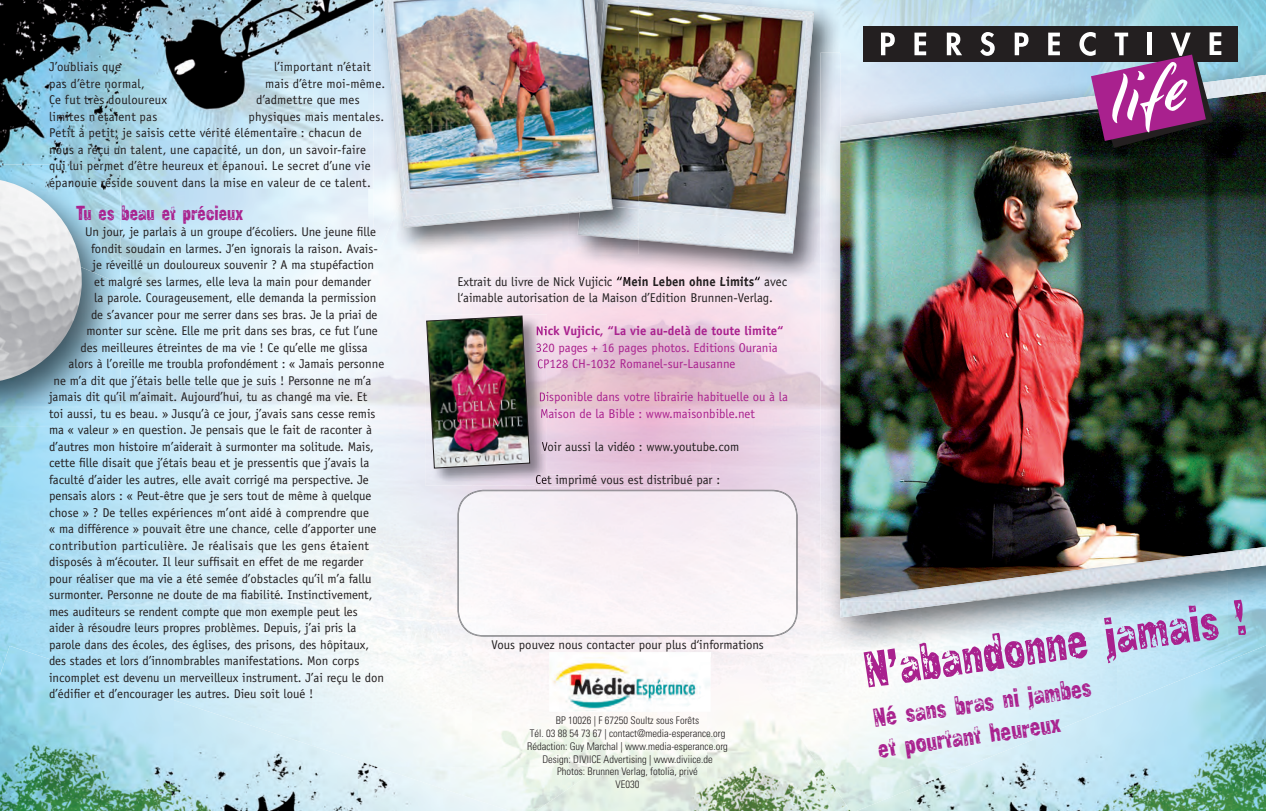
<style>
.page{position:relative;width:1266px;height:811px;background:#fff}
.page>*{position:absolute;margin:0;border:0;box-sizing:border-box;transform-origin:0 0}
.t1{font:52.5px "Raw Normal";color:#a9218e}
.t2{font:800 30px "Futura";color:#fff}
.t3{font:27px/31.5px "Raw Normal";color:#a9218e}
.t4{font:21px "Raw Normal";color:#a9218e}
.t5{font:12.75px/16.5px "Officina Sans Std";color:#231f20}
.t6{font:12.75px/16.5px "Officina Sans Std";color:#a9218e}
.t7{font:12.75px "Officina Sans Std";letter-spacing:.03em;color:#231f20}
.t8{font:700 12.75px "Officina Sans Std";color:#a9218e}
.t9{font:300 condensed 10.5px/12.8px "Univers";color:#231f20;text-align:center}
.s1{font-weight:700}
</style>
<div class="page">
<img style="left:840px;top:0;width:426px;height:53px">
<img style="left:795px;top:507px;width:49px;height:157px">
<div style="left:458px;top:276px;width:154px;height:12px;background:#f4e7f1"></div>
<img style="left:549px;top:652px;width:139px;height:12px">
<img style="left:525px;top:664px;width:326px;height:146px">
<img style="left:680px;top:691px;width:1px;height:20px">
<img style="left:681px;top:691px;width:29px;height:20px">
<img style="left:458px;top:490px;width:339px;height:146px">
<img style="left:851px;top:651px;width:415px;height:159px">
<img style="left:568px;top:276px;width:44px;height:4px">
<img style="left:617px;top:276px;width:143px;height:4px">
<svg style="left:760px;top:279px;width:27px;height:1px"></svg>
<img style="left:568px;top:0;width:246px;height:254px">
<img style="left:639px;top:3px;width:168px;height:219px">
<img style="left:183px;top:0;width:195px;height:373px">
<img style="left:87px;top:0;width:97px;height:311px">
<img style="left:0;top:0;width:87px;height:164px">
<img style="left:0;top:645px;width:525px;height:165px">
<img style="left:0;top:284px;width:121px;height:142px">
<img style="left:0;top:164px;width:121px;height:120px">
<img style="left:0;top:178px;width:86px;height:204px">
<img style="left:577px;top:0;width:62px;height:240px">
<img style="left:599px;top:0;width:40px;height:209px">
<img style="left:373px;top:0;width:61px;height:254px">
<img style="left:401px;top:207px;width:167px;height:21px">
<img style="left:579px;top:22px;width:33px;height:190px">
<img style="left:597px;top:56px;width:15px;height:151px">
<img style="left:383px;top:0;width:16px;height:200px">
<img style="left:399px;top:126px;width:121px;height:91px">
<img style="left:519px;top:80px;width:88px;height:127px">
<img style="left:391px;top:34px;width:129px;height:92px">
<img style="left:519px;top:0;width:78px;height:80px">
<img style="left:387px;top:0;width:133px;height:34px">
<img style="left:840px;top:53px;width:234px;height:20px">
<img style="left:1074px;top:53px;width:192px;height:20px">
<img style="left:820px;top:280px;width:50px;height:371px">
<img style="left:1252px;top:640px;width:14px;height:11px">
<img style="left:820px;top:53px;width:20px;height:227px">
<img style="left:840px;top:73px;width:426px;height:472px">
<img style="left:840px;top:601px;width:133px;height:16px">
<img style="left:840px;top:545px;width:426px;height:56px">
<img style="left:840px;top:74px;width:426px;height:70px">
<div style="left:864px;top:27px;width:373px;height:35px;background:#231f20"></div>
<svg style="left:881px;top:33px;width:13px;height:22px"></svg>
<svg style="left:914px;top:33px;width:12px;height:22px"></svg>
<svg style="left:946px;top:33px;width:16px;height:22px"></svg>
<svg style="left:980px;top:32px;width:14px;height:24px"></svg>
<svg style="left:1014px;top:33px;width:14px;height:22px"></svg>
<svg style="left:1048px;top:33px;width:12px;height:22px"></svg>
<svg style="left:1079px;top:32px;width:134px;height:116px"></svg>
<img style="left:425px;top:314px;width:122px;height:171px">
<svg style="left:536px;top:474px;width:11px;height:11px"></svg>
<svg style="left:536px;top:326px;width:11px;height:42px"></svg>
<svg style="left:540px;top:392px;width:7px;height:26px"></svg>
<svg style="left:542px;top:441px;width:5px;height:12px"></svg>
<img style="left:426px;top:315px;width:104px;height:153px">
<svg style="left:887px;top:704px;width:6px;height:6px"></svg>
<svg style="left:200px;top:205px;width:4px;height:4px"></svg>
<h2 class="t2" style="left:1208px;top:24px;width:16px">E</h2>
<p class="t5" style="left:49px;top:58px;width:73px">J’oubliais que</p>
<p class="t5" style="left:274px;top:58px;width:98px">l’important n’était</p>
<p class="t5" style="left:49px;top:75px;width:97px">pas d’être normal,</p>
<p class="t5" style="left:265px;top:75px;width:121px">mais d’être moi-même.</p>
<p class="t5" style="left:49px;top:91px;width:120px">Ce fut très douloureux</p>
<p class="t5" style="left:256px;top:91px;width:105px">d’admettre que mes</p>
<p class="t5" style="left:49px;top:108px;width:110px">limites n’étaient pas</p>
<p class="t5" style="left:49px;top:108px;width:337px;text-indent:199px">physiques mais mentales.<br>Petit à petit, je saisis cette vérité élémentaire : chacun de nous a reçu un talent, une capacité, un don, un savoir-faire qui lui permet d’être heureux et épanoui. Le secret d’une vie épanouie réside souvent dans la mise en valeur de ce talent.</p>
<h3 class="t4" style="left:76px;top:202px;width:168px">Tu es beau et precieux</h3>
<p class="t5" style="left:85px;top:223px;width:292px">Un jour, je parlais à un groupe d’écoliers. Une jeune fille</p>
<p class="t5" style="left:91px;top:240px;width:288px">fondit soudain en larmes. J’en ignorais la raison. Avais-</p>
<p class="t5" style="left:93px;top:256px;width:283px">je réveillé un douloureux souvenir ? A ma stupéfaction</p>
<p class="t5" style="left:94px;top:273px;width:278px">et malgré ses larmes, elle leva la main pour demander</p>
<p class="t5" style="left:94px;top:289px;width:284px">la parole. Courageusement, elle demanda la permission</p>
<p class="t5" style="left:91px;top:306px;width:288px">de s’avancer pour me serrer dans ses bras. Je la priai de</p>
<p class="t5" style="left:87px;top:322px;width:292px">monter sur scène. Elle me prit dans ses bras, ce fut l’une</p>
<p class="t5" style="left:81px;top:339px;width:289px">des meilleures étreintes de ma vie ! Ce qu’elle me glissa</p>
<p class="t5" style="left:69px;top:355px;width:317px">alors à l’oreille me troubla profondément : « Jamais personne</p>
<p class="t5" style="left:54px;top:372px;width:319px">ne m’a dit que j’étais belle telle que je suis ! Personne ne m’a</p>
<p class="t5" style="left:49px;top:388px;width:320px">jamais dit qu’il m’aimait. Aujourd’hui, tu as changé ma vie. Et</p>
<p class="t5" style="left:49px;top:405px;width:328px">toi aussi, tu es beau. » Jusqu’à ce jour, j’avais sans cesse remis</p>
<p class="t5" style="left:49px;top:421px;width:324px">ma « valeur » en question. Je pensais que le fait de raconter à</p>
<p class="t5" style="left:49px;top:438px;width:326px">d’autres mon histoire m’aiderait à surmonter ma solitude. Mais,</p>
<p class="t5" style="left:49px;top:454px;width:322px">cette fille disait que j’étais beau et je pressentis que j’avais la</p>
<p class="t5" style="left:49px;top:471px;width:321px">faculté d’aider les autres, elle avait corrigé ma perspective. Je</p>
<p class="t5" style="left:49px;top:487px;width:324px">pensais alors : « Peut-être que je sers tout de même à quelque</p>
<p class="t5" style="left:49px;top:504px;width:321px">chose » ? De telles expériences m’ont aidé à comprendre que</p>
<p class="t5" style="left:49px;top:520px;width:329px">« ma différence » pouvait être une chance, celle d’apporter une</p>
<p class="t7" style="left:49px;top:538px;width:321px">contribution particulière. Je réalisais que les gens étaient</p>
<p class="t5" style="left:49px;top:553px;width:316px">disposés à m‘écouter. Il leur suffisait en effet de me regarder</p>
<p class="t5" style="left:49px;top:570px;width:324px">pour réaliser que ma vie a été semée d’obstacles qu’il m’a fallu</p>
<p class="t5" style="left:49px;top:586px;width:325px">surmonter. Personne ne doute de ma fiabilité. Instinctivement,</p>
<p class="t5" style="left:49px;top:603px;width:310px">mes auditeurs se rendent compte que mon exemple peut les</p>
<p class="t5" style="left:49px;top:619px;width:309px">aider à résoudre leurs propres problèmes. Depuis, j’ai pris la</p>
<p class="t5" style="left:49px;top:636px;width:321px">parole dans des écoles, des églises, des prisons, des hôpitaux,</p>
<p class="t5" style="left:49px;top:652px;width:312px">des stades et lors d’innombrables manifestations. Mon corps</p>
<p class="t5" style="left:49px;top:669px;width:336px">incomplet est devenu un merveilleux instrument. J’ai reçu le don</p>
<p class="t5" style="left:49px;top:685px;width:266px">d’édifier et d’encourager les autres. Dieu soit loué !</p>
<h3 class="t3" style="left:871px;top:701px;width:221px;rotate:-8deg">Ne sans bras ni jambes et pourtant heureux</h3>
<p class="t5" style="left:457px;top:273px;width:331px">Extrait du livre de Nick Vujicic <span class="s1">“Mein Leben ohne Limits“</span> avec l‘aimable autorisation de la Maison d’Edition Brunnen-Verlag.</p>
<p class="t8" style="left:535px;top:323px;width:249px">Nick Vujicic, “La vie au-delà de toute limite“</p>
<p class="t6" style="left:535px;top:339px;width:244px">320 pages + 16 pages photos. Editions Ourania<br>CP128 CH-1032 Romanel-sur-Lausanne</p>
<p class="t6" style="left:538px;top:388px;width:251px">Disponible dans votre librairie habituelle ou à la<br>Maison de la Bible : www.maisonbible.net</p>
<p class="t5" style="left:541px;top:438px;width:199px">Voir aussi la vidéo : www.youtube.com</p>
<p class="t5" style="left:535px;top:471px;width:186px">Cet imprimé vous est distribué par :</p>
<h1 class="t1" style="left:860px;top:643px;width:386px;rotate:-8deg">N'abandonne jamais !</h1>
<p class="t5" style="left:491px;top:636px;width:274px">Vous pouvez nous contacter pour plus d‘informations</p>
<p class="t9" style="left:527px;top:714px;width:202px">BP 10026 | F 67250 Soultz sous Forêts<br>Tél. 03 88 54 73 67 | contact@media-esperance.org Rédaction: Guy Marchal | www.media-esperance.org Design: DIVIICE Advertising | www.diviice.de Photos: Brunnen Verlag, fotolia, privé<br>VE030</p>
</div>
